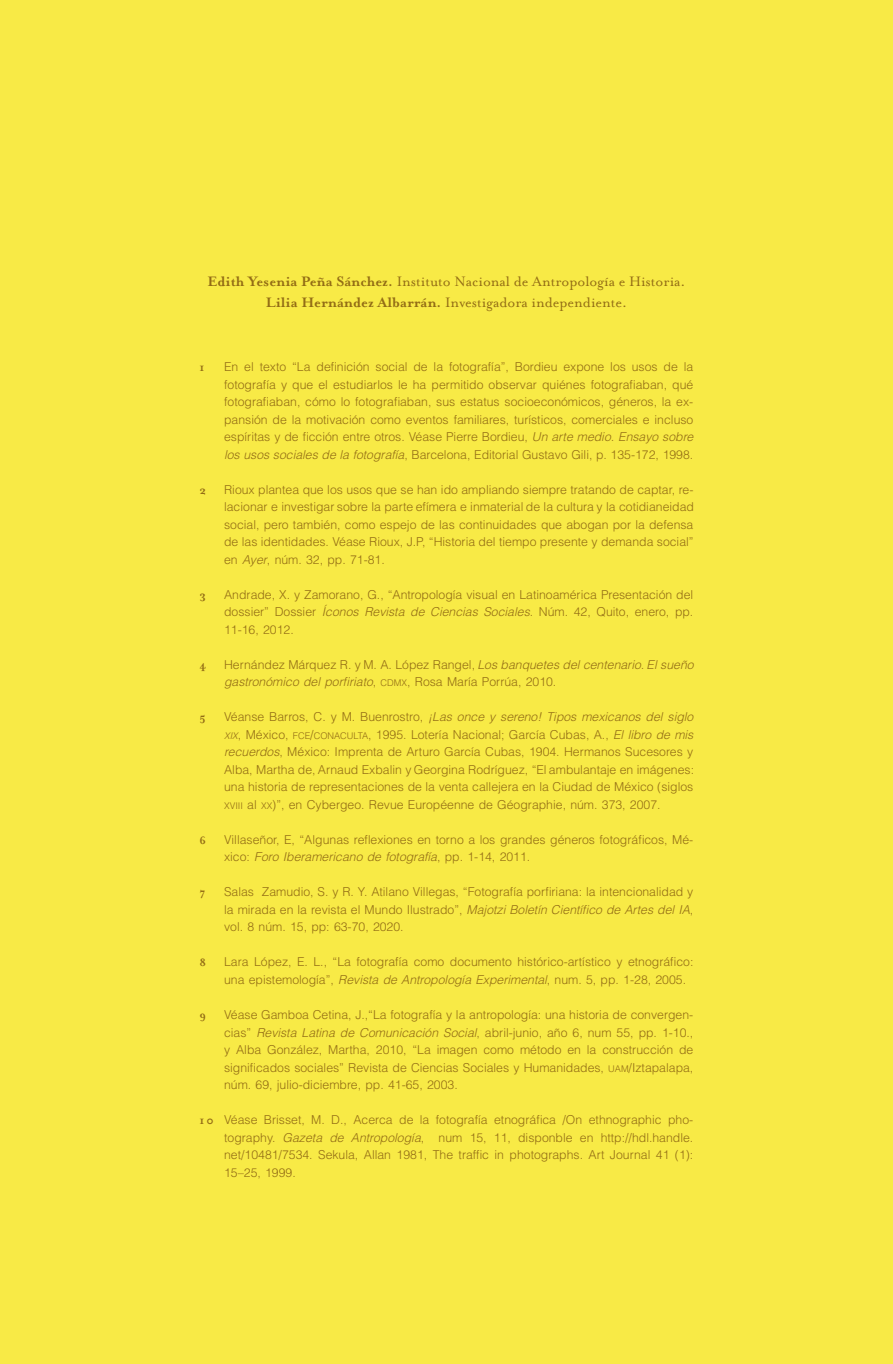
<style>
.page{position:relative;width:893px;height:1364px;background:#fff}
.page>*{position:absolute;margin:0;border:0;box-sizing:border-box;transform-origin:0 0}
.t1{font:15.75px/21px "Mrs Eaves OT";color:#936d15;text-align:center}
.t2{font:300 12.25px/17.5px "Helvetica LT Std";color:#936d15;text-align:justify}
.t3{font:700 12.25px "Mrs Eaves OT";color:#936d15}
.s1{font-weight:700}
.s2{font-style:italic}
.s3{font-size:9.1px}
.s4{font-style:italic;font-size:9.1px}
.s5{font-family:"Mrs Eaves OT";font-weight:700}
</style>
<div class="page">
<div style="left:0;top:0;width:892px;height:1363px;background:#f8ea46"></div>
<p class="t1" style="left:207px;top:272px;width:479px"><span class="s1">Edith Yesenia Peña Sánchez.</span> Instituto Nacional de Antropología e Historia.<br><span class="s1">Lilia Hernández Albarrán.</span> Investigadora independiente.</p>
<p class="t3" style="left:200px;top:363px;width:6px">1</p>
<p class="t2" style="left:224px;top:360px;width:471px">En el texto “La definición social de la fotografía”, Bordieu expone los usos de la fotografía y que el estudiarlos le ha permitido observar quiénes fotografiaban, qué fotografiaban, cómo lo fotografiaban, sus estatus socioeconómicos, géneros, la ex&shy;pansión de la motivación como eventos familiares, turísticos, comerciales e incluso espíritas y de ficción entre otros. Véase Pierre Bordieu, <span class="s2">Un arte medio. Ensayo sobre los usos sociales de la fotografía</span>, Barcelona, Editorial Gustavo Gili, p. 135-172, 1998.</p>
<p class="t3" style="left:200px;top:486px;width:8px">2</p>
<p class="t2" style="left:224px;top:482px;width:471px">Rioux plantea que los usos que se han ido ampliando siempre tratando de captar, re&shy;lacionar e investigar sobre la parte efímera e inmaterial de la cultura y la cotidianeidad social, pero también, como espejo de las continuidades que abogan por la defensa de las identidades. Véase Rioux, J.P, “Historia del tiempo presente y demanda social” en <span class="s2">Ayer</span>, núm. 32, pp. 71-81.</p>
<p class="t3" style="left:199px;top:591px;width:8px">3</p>
<p class="t2" style="left:224px;top:587px;width:471px">Andrade, X. y Zamorano, G., “Antropología visual en Latinoamérica Presentación del dossier” Dossier <span class="s2">Íconos Revista de Ciencias Sociales</span>. Núm. 42, Quito, enero, pp.<br>11-16, 2012.</p>
<p class="t3" style="left:199px;top:661px;width:8px">4</p>
<p class="t2" style="left:224px;top:657px;width:471px">Hernández Márquez R. y M. A. López Rangel, <span class="s2">Los banquetes del centenario. El sueño gastronómico del porfiriato</span>, <span class="s3">CDMX</span>, Rosa María Porrúa, 2010.</p>
<p class="t3" style="left:200px;top:713px;width:8px">5</p>
<p class="t2" style="left:224px;top:710px;width:471px">Véanse Barros, C. y M. Buenrostro, <span class="s2">¡Las once y sereno! Tipos mexicanos del siglo </span><span class="s4">XIX</span>, México, <span class="s3">FCE</span>/<span class="s3">CONACULTA</span>, 1995. Lotería Nacional; García Cubas, A., <span class="s2">El libro de mis recuerdos</span>, México: Imprenta de Arturo García Cubas, 1904. Hermanos Sucesores y Alba, Martha de, Arnaud Exbalin y Georgina Rodríguez, “El ambulantaje en imágenes: una historia de representaciones de la venta callejera en la Ciudad de México (siglos <span class="s3">XVIII</span> al <span class="s3">XX</span>)”, en Cybergeo. Revue Européenne de Géographie, núm. 373, 2007.</p>
<p class="t3" style="left:199px;top:836px;width:8px">6</p>
<p class="t2" style="left:224px;top:832px;width:470px">Villaseñor, E, “Algunas reflexiones en torno a los grandes géneros fotográficos, Mé&shy;xico: <span class="s2">Foro Iberamericano de fotografía</span>, pp. 1-14, 2011.</p>
<p class="t3" style="left:199px;top:888px;width:7px">7</p>
<p class="t2" style="left:224px;top:885px;width:471px">Salas Zamudio, S. y R. Y. Atilano Villegas, “Fotografía porfiriana: la intencionalidad y la mirada en la revista el Mundo Ilustrado”, <span class="s2">Majotzi Boletín Científico de Artes del IA</span>, vol. 8 núm. 15, pp: 63-70, 2020.</p>
<p class="t3" style="left:199px;top:958px;width:8px">8</p>
<p class="t2" style="left:224px;top:955px;width:471px">Lara López, E. L., “La fotografía como documento histórico-artístico y etnográfico: una epistemología”, <span class="s2">Revista de Antropología Experimental</span>, num. 5, pp. 1-28, 2005.</p>
<p class="t3" style="left:199px;top:1011px;width:8px">9</p>
<p class="t2" style="left:224px;top:1007px;width:471px">Véase Gamboa Cetina, J.,“La fotografía y la antropología: una historia de convergen&shy;cias” <span class="s2">Revista Latina de Comunicación Social</span>, abril-junio, año 6, num 55, pp. 1-10., y Alba González, Martha, 2010, “La imagen como método en la construcción de significados sociales” Revista de Ciencias Sociales y Humanidades, <span class="s3">UAM</span>/Iztapalapa, núm. 69, julio-diciembre, pp. 41-65, 2003.</p>
<p class="t2" style="left:224px;top:1112px;width:470px;text-indent:-24px"><span class="s5">10</span> Véase Brisset, M. D., Acerca de la fotografía etnográfica /On ethnographic pho&shy;tography. <span class="s2">Gazeta de Antropología</span>, num 15, 11, disponble en http://hdl.handle. net/10481/7534. Sekula, Allan 1981, The traffic in photographs. Art Journal 41 (1):<br>15–25, 1999.</p>
</div>
